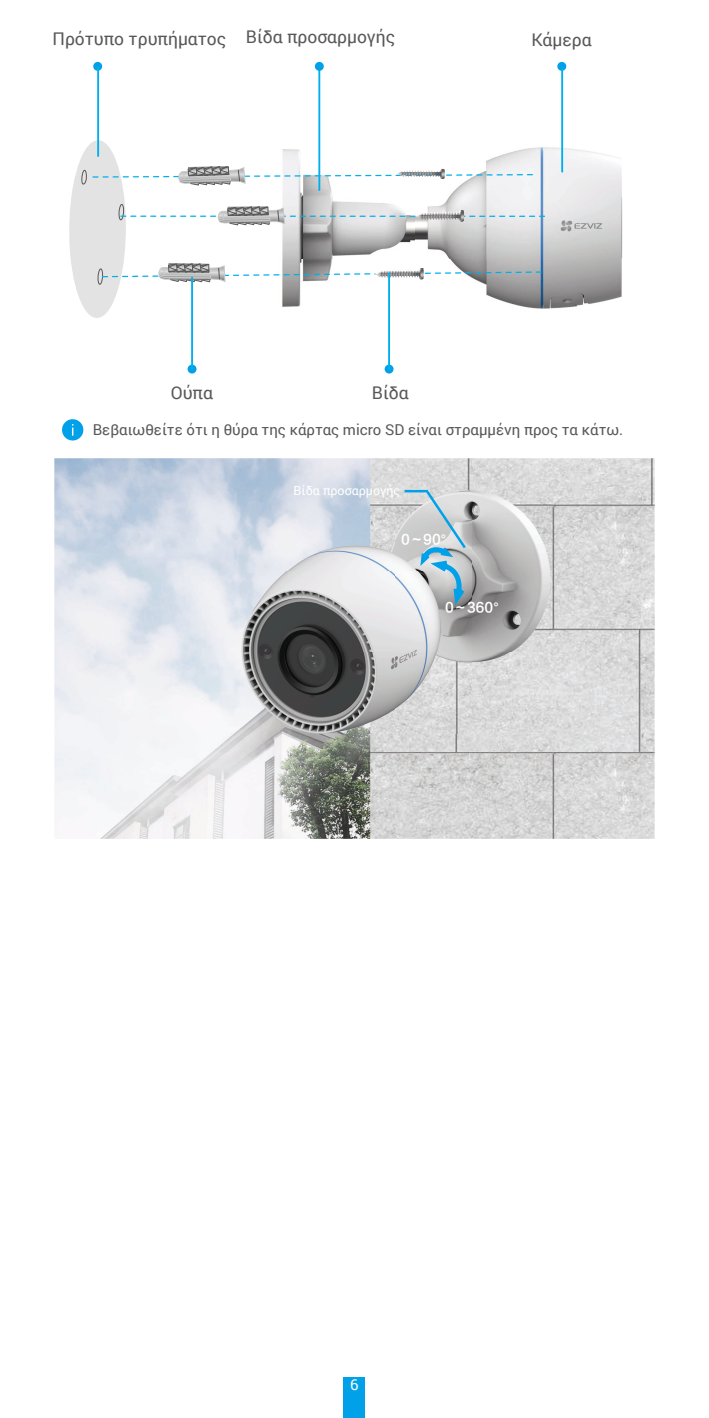
<style>
.page{position:relative;width:709px;height:1418px;background:#fff}
.page>*{position:absolute;margin:0;border:0;box-sizing:border-box;transform-origin:0 0}
.t1{font:17.5px "Roboto";color:#595857}
.t2{font:15px "Roboto";color:#595857}
.t3{font:15px "Roboto";color:#fff}
.t4{font:13.25px "FZLTCHJW GB1 0";color:#fff}
.t5{font:12.5px "Roboto";color:#fff}
</style>
<div class="page">
<div style="left:344px;top:1376px;width:21px;height:41px;background:#00a1e9"></div>
<img style="left:544px;top:140px;width:79px;height:169px">
<svg style="left:602px;top:249px;width:5px;height:5px"></svg>
<div style="left:557px;top:62px;width:9px;height:9px;background:#00a1e9;border-radius:50%"></div>
<div style="left:93px;top:62px;width:9px;height:9px;background:#00a1e9;border-radius:50%"></div>
<div style="left:188px;top:364px;width:8px;height:9px;background:#00a1e9;border-radius:50%"></div>
<svg style="left:69px;top:130px;width:475px;height:188px"></svg>
<img style="left:415px;top:210px;width:49px;height:12px">
<hr style="left:97px;top:68px;width:2px;height:88px;background:#00afec">
<hr style="left:191px;top:277px;width:2px;height:90px;background:#00afec">
<hr style="left:318px;top:68px;width:2px;height:122px;background:#00afec">
<div style="left:315px;top:62px;width:9px;height:9px;background:#00a1e9;border-radius:50%"></div>
<hr style="left:561px;top:68px;width:2px;height:104px;background:#00afec">
<div style="left:384px;top:364px;width:9px;height:9px;background:#00a1e9;border-radius:50%"></div>
<hr style="left:388px;top:273px;width:2px;height:95px;background:#00afec">
<div style="left:62px;top:419px;width:21px;height:21px;background:#00a1e9;border-radius:50%"></div>
<img style="left:54px;top:458px;width:600px;height:380px">
<img style="left:241px;top:490px;width:309px;height:243px">
<svg style="left:404px;top:490px;width:62px;height:115px;background:#baccd4"></svg>
<p class="t1" style="left:53px;top:26px;width:175px">Πρότυπο τρυπήματος</p>
<p class="t1" style="left:246px;top:25px;width:151px">Βίδα προσαρμογής</p>
<p class="t1" style="left:531px;top:27px;width:62px">Κάμερα</p>
<p class="t1" style="left:372px;top:381px;width:38px">Βίδα</p>
<p class="t2" style="left:93px;top:419px;width:532px">Βεβαιωθείτε ότι η θύρα της κάρτας micro SD είναι στραμμένη προς τα κάτω.</p>
<p class="t1" style="left:171px;top:381px;width:44px">Ούπα</p>
<p class="t5" style="left:294px;top:482px;width:108px">Βίδα προσαρμογής</p>
<p class="t4" style="left:401px;top:531px;width:54px">0～90°</p>
<p class="t4" style="left:445px;top:600px;width:63px">0～360°</p>
<p class="t3" style="left:350px;top:1373px;width:10px">6</p>
</div>
